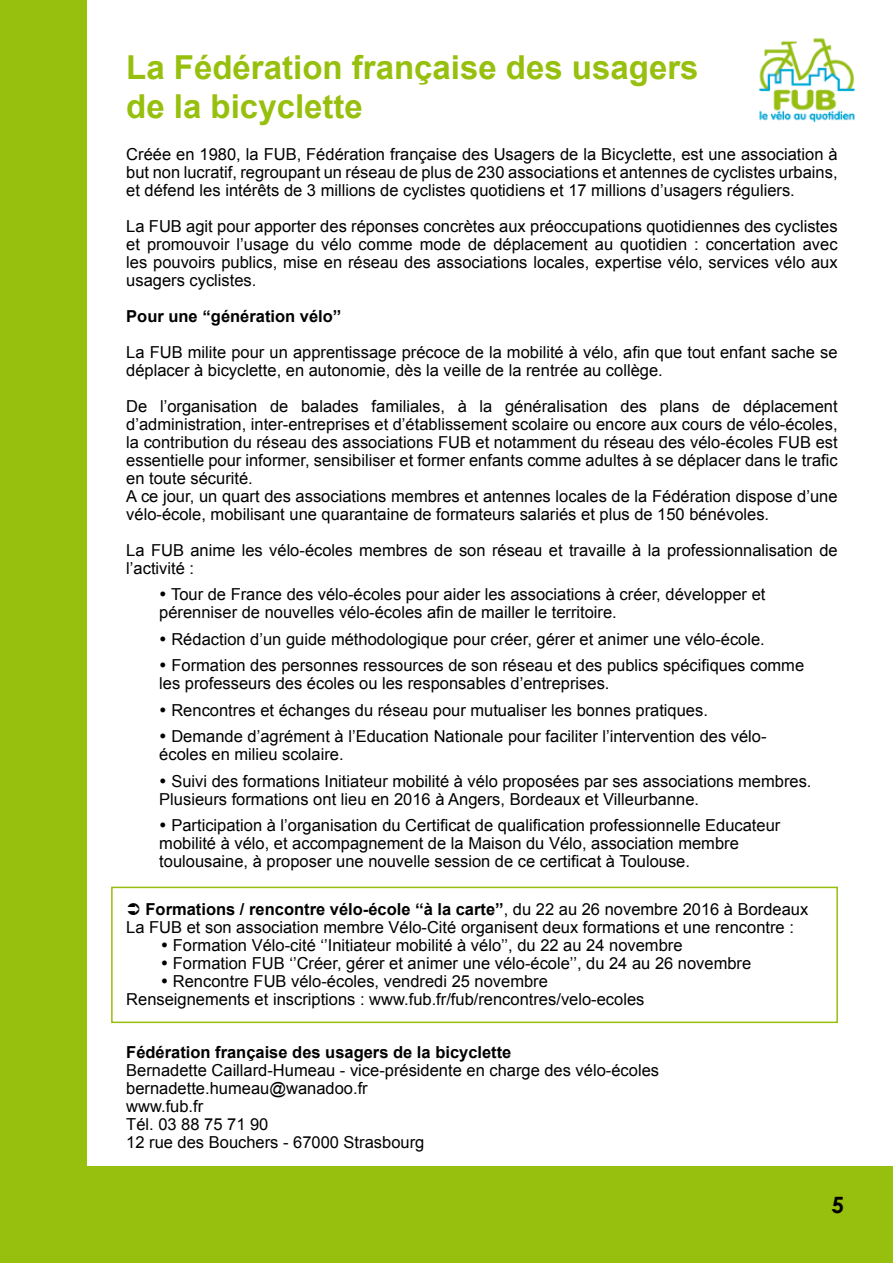
<style>
.page{position:relative;width:893px;height:1263px;background:#fff}
.page>*{position:absolute;margin:0;border:0;box-sizing:border-box;transform-origin:0 0}
.t1{font:700 33px/39.6px "Arial";color:#97bf0d}
.t2{font:700 22.5px "Century Gothic";color:#000}
.t3{font:16.5px/18px "Arial";color:#000}
.t4{font:700 16.5px "Arial";color:#000}
.s1{font-weight:700}
</style>
<div class="page">
<div style="left:0;top:1166px;width:893px;height:97px;background:#97bf0d"></div>
<div style="left:0;top:0;width:86px;height:1261px;background:#97bf0d"></div>
<hr style="left:892px;top:0;width:1px;height:1261px;background:#97bf0d">
<div style="left:111px;top:887px;width:727px;height:136px;border:2px solid #97bf0d"></div>
<img style="left:759px;top:38px;width:96px;height:85px">
<h1 class="t1" style="left:126px;top:48px;width:574px">La Fédération française des usagers de la bicyclette</h1>
<p class="t3" style="left:126px;top:145px;width:713px;text-align:justify">Créée en 1980, la FUB, Fédération française des Usagers de la Bicyclette, est une association à but non lucratif, regroupant un réseau de plus de 230 associations et antennes de cyclistes urbains, et défend les intérêts de 3 millions de cyclistes quotidiens et 17 millions d’usagers réguliers.</p>
<p class="t3" style="left:126px;top:217px;width:713px;text-align:justify">La FUB agit pour apporter des réponses concrètes aux préoccupations quotidiennes des cyclistes et promouvoir l’usage du vélo comme mode de déplacement au quotidien : concertation avec les pouvoirs publics, mise en réseau des associations locales, expertise vélo, services vélo aux usagers cyclistes.</p>
<p class="t4" style="left:126px;top:305px;width:217px">Pour une ‘‘génération vélo’’</p>
<p class="t3" style="left:126px;top:343px;width:713px">La FUB milite pour un apprentissage précoce de la mobilité à vélo, afin que tout enfant sache se déplacer à bicyclette, en autonomie, dès la veille de la rentrée au collège.</p>
<p class="t3" style="left:126px;top:397px;width:713px">De l’organisation de balades familiales, à la généralisation des plans de déplacement d’administration, inter-entreprises et d’établissement scolaire ou encore aux cours de vélo-écoles, la contribution du réseau des associations FUB et notamment du réseau des vélo-écoles FUB est essentielle pour informer, sensibiliser et former enfants comme adultes à se déplacer dans le trafic en toute sécurité.<br>A ce jour, un quart des associations membres et antennes locales de la Fédération dispose d’une vélo-école, mobilisant une quarantaine de formateurs salariés et plus de 150 bénévoles.</p>
<p class="t3" style="left:126px;top:541px;width:713px">La FUB anime les vélo-écoles membres de son réseau et travaille à la professionnalisation de l’activité :</p>
<p class="t3" style="left:159px;top:586px;width:608px">• Tour de France des vélo-écoles pour aider les associations à créer, développer et pérenniser de nouvelles vélo-écoles afin de mailler le territoire.</p>
<p class="t3" style="left:159px;top:630px;width:607px">• Rédaction d’un guide méthodologique pour créer, gérer et animer une vélo-école.</p>
<p class="t3" style="left:159px;top:657px;width:646px">• Formation des personnes ressources de son réseau et des publics spécifiques comme les professeurs des écoles ou les responsables d’entreprises.</p>
<p class="t3" style="left:159px;top:701px;width:550px">• Rencontres et échanges du réseau pour mutualiser les bonnes pratiques.</p>
<p class="t3" style="left:159px;top:728px;width:609px">• Demande d’agrément à l’Education Nationale pour faciliter l’intervention des vélo&shy;écoles en milieu scolaire.</p>
<p class="t3" style="left:159px;top:772px;width:654px">• Suivi des formations Initiateur mobilité à vélo proposées par ses associations membres.<br>Plusieurs formations ont lieu en 2016 à Angers, Bordeaux et Villeurbanne.</p>
<p class="t3" style="left:159px;top:817px;width:623px">• Participation à l’organisation du Certificat de qualification professionnelle Educateur mobilité à vélo, et accompagnement de la Maison du Vélo, association membre toulousaine, à proposer une nouvelle session de ce certificat à Toulouse.</p>
<p class="t3" style="left:126px;top:900px;width:684px;text-indent:19px"><span class="s1">Formations / rencontre vélo-école ‘‘à la carte’’</span>, du 22 au 26 novembre 2016 à Bordeaux<br>La FUB et son association membre Vélo-Cité organisent deux formations et une rencontre :</p>
<p class="t3" style="left:161px;top:936px;width:523px">• Formation Vélo-cité ‘’Initiateur mobilité à vélo’’, du 22 au 24 novembre</p>
<p class="t3" style="left:161px;top:954px;width:592px">• Formation FUB ‘’Créer, gérer et animer une vélo-école’’, du 24 au 26 novembre</p>
<p class="t3" style="left:126px;top:972px;width:520px;text-indent:34px">• Rencontre FUB vélo-écoles, vendredi 25 novembre<br>Renseignements et inscriptions : www.fub.fr/fub/rencontres/velo-ecoles</p>
<p class="t4" style="left:126px;top:1041px;width:387px">Fédération française des usagers de la bicyclette</p>
<p class="t3" style="left:126px;top:1061px;width:534px">Bernadette Caillard-Humeau - vice-présidente en charge des vélo-écoles bernadette.humeau@wanadoo.fr<br>www.fub.fr<br>Tél. 03 88 75 71 90<br>12 rue des Bouchers - 67000 Strasbourg</p>
<h2 class="t2" style="left:831px;top:1191px;width:14px">5</h2>
</div>
